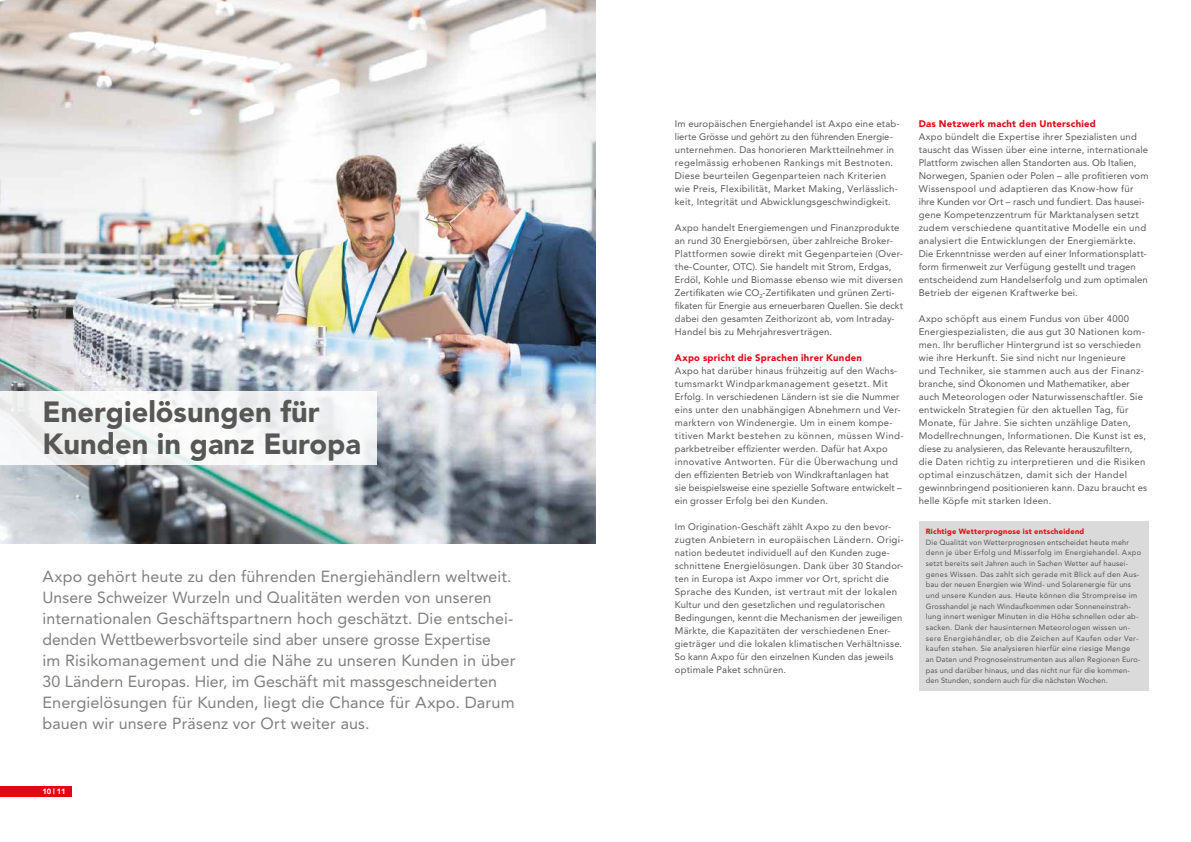
<style>
.page{position:relative;width:1191px;height:842px;background:#fff}
.page>*{position:absolute;margin:0;border:0;box-sizing:border-box;transform-origin:0 0}
.t1{font:900 29px/32px "Avenir";color:#575756}
.t2{font:16px/21px "Avenir";letter-spacing:.005em;color:#7e7e7d}
.t3{font:9.5px/13px "Avenir";letter-spacing:.02em;color:#575756}
.t4{font:900 9.5px "Avenir";letter-spacing:.025em;color:#e30613}
.t5{font:7.5px/10.7px "Avenir";letter-spacing:.025em;color:#575756}
.t6{font:900 7.5px "Avenir";letter-spacing:.03em;color:#e30613}
.t7{font:900 7.5px "Avenir";color:#fff}
</style>
<div class="page">
<div style="left:0;top:786px;width:71px;height:11px;background:#e30613"></div>
<img style="left:0;top:0;width:595px;height:543px">
<div style="left:0;top:391px;width:377px;height:73px;background:linear-gradient(to right,#f2f3f3,#f5f6f7)"></div>
<div style="left:918px;top:521px;width:230px;height:169px;background:#dadada"></div>
<h1 class="t1" style="left:43px;top:395px;width:320px">Energielösungen für<br>Kunden in ganz Europa</h1>
<p class="t2" style="left:43px;top:566px;width:474px">Axpo gehört heute zu den führenden Energiehändlern weltweit.<br>Unsere Schweizer Wurzeln und Qualitäten werden von unseren internationalen Geschäftspartnern hoch geschätzt. Die entschei&shy;denden Wettbewerbsvorteile sind aber unsere grosse Expertise<br>im Risikomanagement und die Nähe zu unseren Kunden in über 30 Ländern Europas. Hier, im Geschäft mit massgeschneiderten Energielösungen für Kunden, liegt die Chance für Axpo. Darum bauen wir unsere Präsenz vor Ort weiter aus.</p>
<p class="t7" style="left:43px;top:787px;width:25px">10 | 11</p>
<p class="t3" style="left:675px;top:117px;width:226px">Im europäischen Energiehandel ist Axpo eine etab&shy;lierte Grösse und gehört zu den führenden Energie&shy;unternehmen. Das honorieren Marktteilnehmer in regelmässig erhobenen Rankings mit Bestnoten.<br>Diese beurteilen Gegenparteien nach Kriterien wie Preis, Flexibilität, Market Making, Verlässlich&shy;keit, Integrität und Abwicklungsgeschwindigkeit.</p>
<p class="t3" style="left:675px;top:221px;width:230px">Axpo handelt Energiemengen und Finanzprodukte an rund 30 Energiebörsen, über zahlreiche Broker-Plattformen sowie direkt mit Gegenparteien (Over&shy;the-Counter, OTC). Sie handelt mit Strom, Erdgas, Erdöl, Kohle und Biomasse ebenso wie mit diversen Zertifikaten wie CO<sub>2</sub>-Zertifikaten und grünen Zerti&shy;fikaten für Energie aus erneuerbaren Quellen. Sie deckt dabei den gesamten Zeithorizont ab, vom Intraday-Handel bis zu Mehrjahresverträgen.</p>
<p class="t4" style="left:675px;top:352px;width:189px">Axpo spricht die Sprachen ihrer Kunden</p>
<p class="t3" style="left:675px;top:364px;width:230px">Axpo hat darüber hinaus frühzeitig auf den Wachs&shy;tumsmarkt Windparkmanagement gesetzt. Mit Erfolg. In verschiedenen Ländern ist sie die Nummer eins unter den unabhängigen Abnehmern und Ver&shy;marktern von Windenergie. Um in einem kompe&shy;titiven Markt bestehen zu können, müssen Wind&shy;parkbetreiber effizienter werden. Dafür hat Axpo innovative Antworten. Für die Überwachung und den effizienten Betrieb von Windkraftanlagen hat<br>sie beispielsweise eine spezielle Software entwickelt – ein grosser Erfolg bei den Kunden.</p>
<p class="t3" style="left:675px;top:520px;width:230px">Im Origination-Geschäft zählt Axpo zu den bevor&shy;zugten Anbietern in europäischen Ländern. Origi&shy;nation bedeutet individuell auf den Kunden zuge&shy;schnittene Energielösungen. Dank über 30 Standor&shy;ten in Europa ist Axpo immer vor Ort, spricht die Sprache des Kunden, ist vertraut mit der lokalen Kultur und den gesetzlichen und regulatorischen Bedingungen, kennt die Mechanismen der jeweiligen Märkte, die Kapazitäten der verschiedenen Ener&shy;gieträger und die lokalen klimatischen Verhältnisse.<br>So kann Axpo für den einzelnen Kunden das jeweils optimale Paket schnüren.</p>
<p class="t4" style="left:918px;top:118px;width:178px">Das Netzwerk macht den Unterschied</p>
<p class="t3" style="left:918px;top:130px;width:231px">Axpo bündelt die Expertise ihrer Spezialisten und tauscht das Wissen über eine interne, internationale Plattform zwischen allen Standorten aus. Ob Italien, Norwegen, Spanien oder Polen – alle profitieren vom Wissenspool und adaptieren das Know-how für ihre Kunden vor Ort – rasch und fundiert. Das hausei&shy;gene Kompetenzzentrum für Marktanalysen setzt zudem verschiedene quantitative Modelle ein und analysiert die Entwicklungen der Energiemärkte.<br>Die Erkenntnisse werden auf einer Informationsplatt&shy;form firmenweit zur Verfügung gestellt und tragen entscheidend zum Handelserfolg und zum optimalen Betrieb der eigenen Kraftwerke bei.</p>
<p class="t3" style="left:918px;top:312px;width:230px">Axpo schöpft aus einem Fundus von über 4000<br>Energiespezialisten, die aus gut 30 Nationen kom&shy;men. Ihr beruflicher Hintergrund ist so verschieden wie ihre Herkunft. Sie sind nicht nur Ingenieure<br>und Techniker, sie stammen auch aus der Finanz&shy;branche, sind Ökonomen und Mathematiker, aber auch Meteorologen oder Naturwissenschaftler. Sie entwickeln Strategien für den aktuellen Tag, für Monate, für Jahre. Sie sichten unzählige Daten, Modellrechnungen, Informationen. Die Kunst ist es, diese zu analysieren, das Relevante herauszufiltern, die Daten richtig zu interpretieren und die Risiken optimal einzuschätzen, damit sich der Handel gewinnbringend positionieren kann. Dazu braucht es helle Köpfe mit starken Ideen.</p>
<p class="t6" style="left:926px;top:527px;width:160px">Richtige Wetterprognose ist entscheidend</p>
<p class="t5" style="left:926px;top:537px;width:217px">Die Qualität von Wetterprognosen entscheidet heute mehr denn je über Erfolg und Misserfolg im Energiehandel. Axpo setzt bereits seit Jahren auch in Sachen Wetter auf hausei&shy;genes Wissen. Das zahlt sich gerade mit Blick auf den Aus&shy;bau der neuen Energien wie Wind- und Solarenergie für uns und unsere Kunden aus. Heute können die Strompreise im Grosshandel je nach Windaufkommen oder Sonneneinstrah&shy;lung innert weniger Minuten in die Höhe schnellen oder ab&shy;sacken. Dank der hausinternen Meteorologen wissen un&shy;sere Energiehändler, ob die Zeichen auf Kaufen oder Ver&shy;kaufen stehen. Sie analysieren hierfür eine riesige Menge<br>an Daten und Prognoseinstrumenten aus allen Regionen Euro&shy;pas und darüber hinaus, und das nicht nur für die kommen&shy;den Stunden, sondern auch für die nächsten Wochen.</p>
</div>
